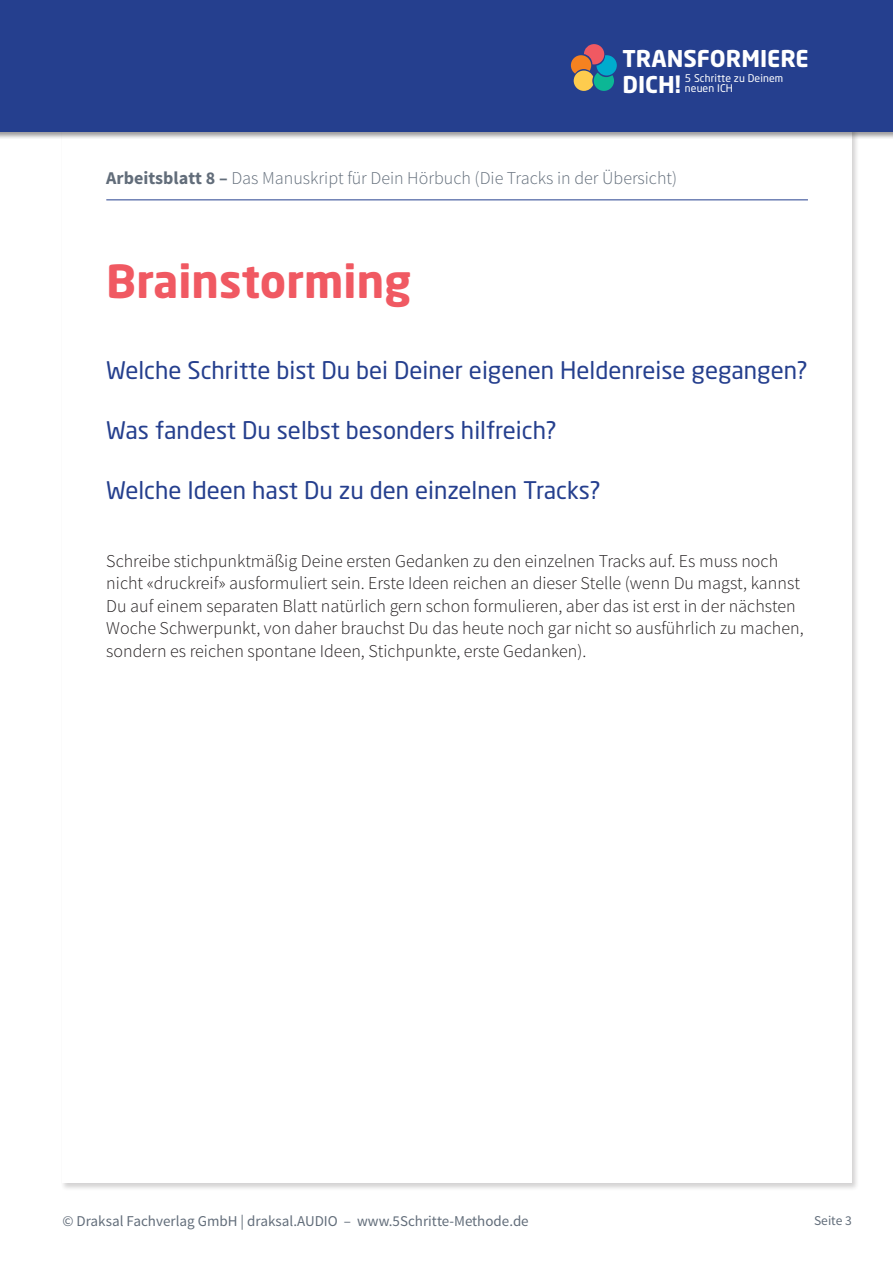
<style>
.page{position:relative;width:893px;height:1263px;background:#fff}
.page>*{position:absolute;margin:0;border:0;box-sizing:border-box;transform-origin:0 0}
.t1{font:700 45px "Neo Sans Std";color:#f05962}
.t2{font:24px "Neo Sans Std";color:#253f8e}
.t3{font:700 22.95px/25.8px "Neo Sans Std";color:#fff}
.t4{font:300 18px/22.5px "Source Sans Pro";color:#231f20}
.t5{font:300 18px "Source Sans Pro";color:#626d7a}
.t6{font:15px "Source Sans Pro";color:#626d7a}
.t7{font:13.5px "Source Sans Pro";color:#626d7a}
.t8{font:10.5px/10.5px "Neo Sans Std";letter-spacing:.01em;color:#fff}
.s1{font-weight:700}
</style>
<div class="page">
<div style="left:0;top:0;width:893px;height:139px;background:#231f20;opacity:.45"></div>
<div style="left:0;top:0;width:893px;height:132px;background:#253f8e"></div>
<svg style="left:571px;top:44px;width:46px;height:47px"></svg>
<hr style="left:106px;top:199px;width:702px;height:1px;background:#253f8e">
<p class="t3" style="left:622px;top:45px;width:188px">TRANSFORMIERE<br>DICH!</p>
<p class="t8" style="left:685px;top:73px;width:100px">5 Schritte zu Deinem neuen ICH</p>
<p class="t5" style="left:106px;top:167px;width:572px"><span class="s1">Arbeitsblatt 8 –</span> Das Manuskript für Dein Hörbuch (Die Tracks in der Übersicht)</p>
<h1 class="t1" style="left:106px;top:253px;width:306px">Brainstorming</h1>
<h2 class="t2" style="left:106px;top:356px;width:703px">Welche Schritte bist Du bei Deiner eigenen Heldenreise gegangen?</h2>
<h2 class="t2" style="left:106px;top:416px;width:452px">Was fandest Du selbst besonders hilfreich?</h2>
<h2 class="t2" style="left:106px;top:476px;width:496px">Welche Ideen hast Du zu den einzelnen Tracks?</h2>
<p class="t4" style="left:106px;top:549px;width:699px">Schreibe stichpunktmäßig Deine ersten Gedanken zu den einzelnen Tracks auf. Es muss noch nicht «druckreif» ausformuliert sein. Erste Ideen reichen an dieser Stelle (wenn Du magst, kannst Du auf einem separaten Blatt natürlich gern schon formulieren, aber das ist erst in der nächsten Woche Schwerpunkt, von daher brauchst Du das heute noch gar nicht so ausführlich zu machen, sondern es reichen spontane Ideen, Stichpunkte, erste Gedanken).</p>
<p class="t6" style="left:62px;top:1212px;width:468px">© Draksal Fachverlag GmbH | draksal.AUDIO – www.5Schritte-Methode.de</p>
<p class="t7" style="left:814px;top:1212px;width:39px">Seite 3</p>
</div>
